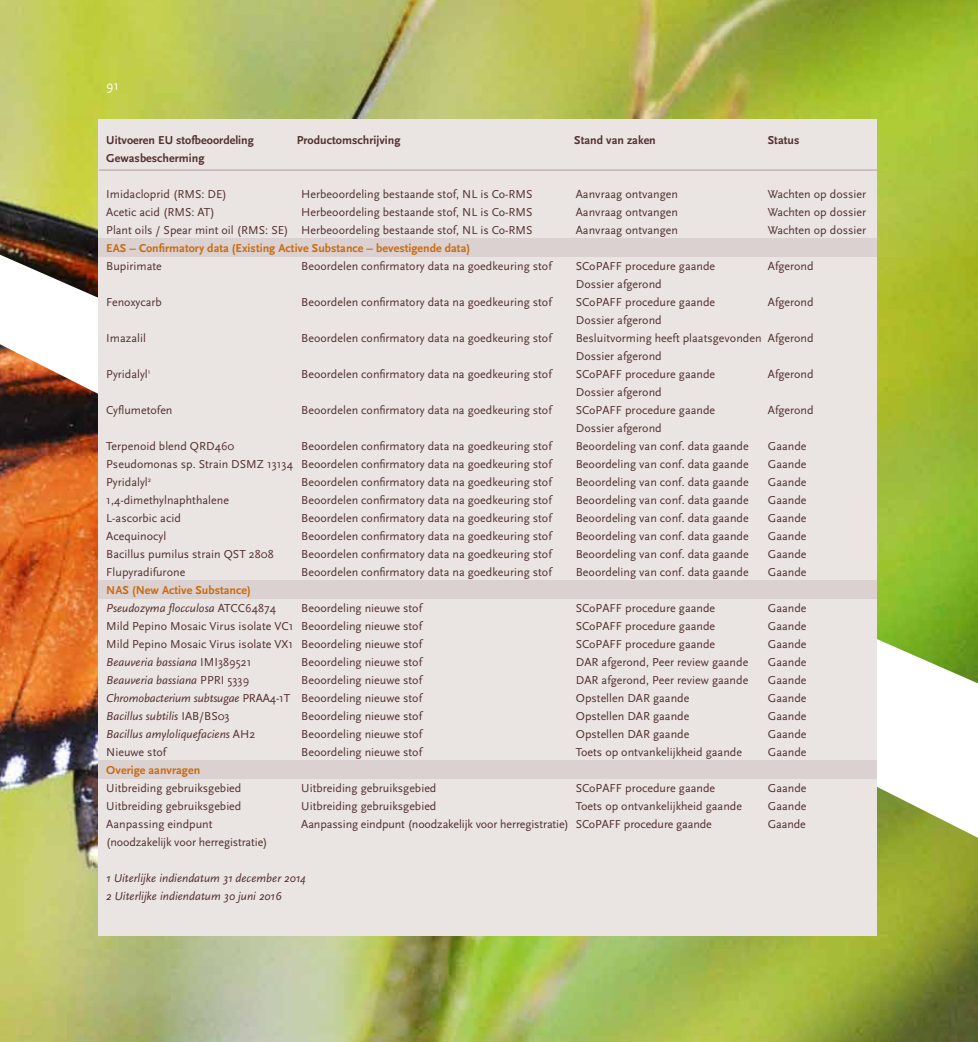
<style>
.page{position:relative;width:978px;height:1042px;background:#fff}
.page>*{position:absolute;margin:0;border:0;box-sizing:border-box;transform-origin:0 0}
.t1{font:13.5px "Scala Sans";color:#fff}
.t2{font:12px/18px "Scala Sans";color:#53302d}
.t3{font:italic 12px/18px "Scala Sans";color:#53302d}
.t4{font:700 12px/18px "Scala Sans";color:#d87412}
.t5{font:700 12px "Scala Sans";color:#53302d}
.s1{font-weight:400;font-style:italic;color:#53302d}
.s2{font-weight:400;color:#53302d}
.s3{font-style:normal}
.s4{font-style:italic}
</style>
<div class="page">
<img style="left:0;top:0;width:978px;height:1042px">
<div style="left:99px;top:119px;width:778px;height:816px;background:#eae4e3"></div>
<div style="left:99px;top:238px;width:778px;height:18px;background:#dad1d0"></div>
<div style="left:99px;top:580px;width:778px;height:18px;background:#dad1d0"></div>
<div style="left:99px;top:760px;width:778px;height:18px;background:#dad1d0"></div>
<hr style="left:99px;top:169px;width:778px;height:2px;background:#d5cac8">
<p class="t1" style="left:106px;top:78px;width:14px">91</p>
<p class="t5" style="left:106px;top:134px;width:149px">Uitvoeren EU stofbeoordeling</p>
<p class="t5" style="left:297px;top:134px;width:105px">Productomschrijving</p>
<p class="t5" style="left:574px;top:134px;width:83px">Stand van zaken</p>
<p class="t5" style="left:768px;top:134px;width:33px">Status</p>
<p class="t5" style="left:106px;top:152px;width:100px">Gewasbescherming</p>
<p class="t2" style="left:106px;top:185px;width:122px">Imidacloprid (RMS: DE)</p>
<p class="t2" style="left:301px;top:185px;width:233px">Herbeoordeling bestaande stof, NL is Co-RMS</p>
<p class="t2" style="left:576px;top:185px;width:104px">Aanvraag ontvangen</p>
<p class="t2" style="left:768px;top:185px;width:100px">Wachten op dossier</p>
<p class="t2" style="left:106px;top:203px;width:110px">Acetic acid (RMS: AT)</p>
<p class="t2" style="left:301px;top:203px;width:233px">Herbeoordeling bestaande stof, NL is Co-RMS</p>
<p class="t2" style="left:576px;top:203px;width:104px">Aanvraag ontvangen</p>
<p class="t2" style="left:768px;top:203px;width:100px">Wachten op dossier</p>
<p class="t2" style="left:106px;top:221px;width:428px">Plant oils / Spear mint oil (RMS: SE) Herbeoordeling bestaande stof, NL is Co-RMS</p>
<p class="t2" style="left:576px;top:221px;width:104px">Aanvraag ontvangen</p>
<p class="t2" style="left:768px;top:221px;width:100px">Wachten op dossier</p>
<p class="t4" style="left:106px;top:239px;width:365px">EAS – Confirmatory data (Existing Active Substance – bevestigende data)</p>
<p class="t2" style="left:106px;top:257px;width:57px">Bupirimate</p>
<p class="t2" style="left:301px;top:257px;width:252px">Beoordelen confirmatory data na goedkeuring stof</p>
<p class="t2" style="left:576px;top:257px;width:141px">SCoPAFF procedure gaande</p>
<p class="t2" style="left:768px;top:257px;width:47px">Afgerond</p>
<p class="t2" style="left:576px;top:275px;width:87px">Dossier afgerond</p>
<p class="t2" style="left:106px;top:293px;width:57px">Fenoxycarb</p>
<p class="t2" style="left:301px;top:293px;width:252px">Beoordelen confirmatory data na goedkeuring stof</p>
<p class="t2" style="left:576px;top:293px;width:141px">SCoPAFF procedure gaande</p>
<p class="t2" style="left:768px;top:293px;width:47px">Afgerond</p>
<p class="t2" style="left:576px;top:311px;width:87px">Dossier afgerond</p>
<p class="t2" style="left:106px;top:329px;width:41px">Imazalil</p>
<p class="t2" style="left:301px;top:329px;width:252px">Beoordelen confirmatory data na goedkeuring stof</p>
<p class="t2" style="left:576px;top:329px;width:239px">Besluitvorming heeft plaatsgevonden Afgerond<br>Dossier afgerond</p>
<p class="t2" style="left:106px;top:365px;width:46px">Pyridalyl<sup>1</sup></p>
<p class="t2" style="left:301px;top:365px;width:252px">Beoordelen confirmatory data na goedkeuring stof</p>
<p class="t2" style="left:576px;top:365px;width:141px">SCoPAFF procedure gaande</p>
<p class="t2" style="left:768px;top:365px;width:47px">Afgerond</p>
<p class="t2" style="left:576px;top:383px;width:87px">Dossier afgerond</p>
<p class="t2" style="left:106px;top:401px;width:68px">Cyflumetofen</p>
<p class="t2" style="left:301px;top:401px;width:252px">Beoordelen confirmatory data na goedkeuring stof</p>
<p class="t2" style="left:576px;top:401px;width:141px">SCoPAFF procedure gaande</p>
<p class="t2" style="left:768px;top:401px;width:47px">Afgerond</p>
<p class="t2" style="left:576px;top:419px;width:87px">Dossier afgerond</p>
<p class="t2" style="left:106px;top:437px;width:130px">Terpenoid blend QRD460</p>
<p class="t2" style="left:301px;top:437px;width:252px">Beoordelen confirmatory data na goedkeuring stof</p>
<p class="t2" style="left:576px;top:437px;width:174px">Beoordeling van conf. data gaande</p>
<p class="t2" style="left:768px;top:437px;width:40px">Gaande</p>
<p class="t2" style="left:106px;top:455px;width:447px">Pseudomonas sp. Strain DSMZ 13134 Beoordelen confirmatory data na goedkeuring stof</p>
<p class="t2" style="left:576px;top:455px;width:174px">Beoordeling van conf. data gaande</p>
<p class="t2" style="left:768px;top:455px;width:40px">Gaande</p>
<p class="t2" style="left:106px;top:473px;width:46px">Pyridalyl<sup>2</sup></p>
<p class="t2" style="left:301px;top:473px;width:252px">Beoordelen confirmatory data na goedkeuring stof</p>
<p class="t2" style="left:576px;top:473px;width:174px">Beoordeling van conf. data gaande</p>
<p class="t2" style="left:768px;top:473px;width:40px">Gaande</p>
<p class="t2" style="left:106px;top:491px;width:124px">1,4-dimethylnaphthalene</p>
<p class="t2" style="left:301px;top:491px;width:252px">Beoordelen confirmatory data na goedkeuring stof</p>
<p class="t2" style="left:576px;top:491px;width:174px">Beoordeling van conf. data gaande</p>
<p class="t2" style="left:768px;top:491px;width:40px">Gaande</p>
<p class="t2" style="left:106px;top:509px;width:76px">L-ascorbic acid</p>
<p class="t2" style="left:301px;top:509px;width:252px">Beoordelen confirmatory data na goedkeuring stof</p>
<p class="t2" style="left:576px;top:509px;width:174px">Beoordeling van conf. data gaande</p>
<p class="t2" style="left:768px;top:509px;width:40px">Gaande</p>
<p class="t2" style="left:106px;top:527px;width:62px">Acequinocyl</p>
<p class="t2" style="left:301px;top:527px;width:252px">Beoordelen confirmatory data na goedkeuring stof</p>
<p class="t2" style="left:576px;top:527px;width:174px">Beoordeling van conf. data gaande</p>
<p class="t2" style="left:768px;top:527px;width:40px">Gaande</p>
<p class="t2" style="left:106px;top:545px;width:169px">Bacillus pumilus strain QST 2808</p>
<p class="t2" style="left:301px;top:545px;width:252px">Beoordelen confirmatory data na goedkeuring stof</p>
<p class="t2" style="left:576px;top:545px;width:174px">Beoordeling van conf. data gaande</p>
<p class="t2" style="left:768px;top:545px;width:40px">Gaande</p>
<p class="t2" style="left:106px;top:563px;width:81px">Flupyradifurone</p>
<p class="t2" style="left:301px;top:563px;width:252px">Beoordelen confirmatory data na goedkeuring stof</p>
<p class="t2" style="left:576px;top:563px;width:174px">Beoordeling van conf. data gaande</p>
<p class="t2" style="left:768px;top:563px;width:40px">Gaande</p>
<p class="t4" style="left:106px;top:581px;width:171px">NAS (New Active Substance)<br><span class="s1">Pseudozyma flocculosa</span> <span class="s2">ATCC64874</span></p>
<p class="t2" style="left:301px;top:599px;width:122px">Beoordeling nieuwe stof</p>
<p class="t2" style="left:576px;top:599px;width:141px">SCoPAFF procedure gaande</p>
<p class="t2" style="left:768px;top:599px;width:40px">Gaande</p>
<p class="t2" style="left:106px;top:617px;width:317px">Mild Pepino Mosaic Virus isolate VC1 Beoordeling nieuwe stof</p>
<p class="t2" style="left:576px;top:617px;width:141px">SCoPAFF procedure gaande</p>
<p class="t2" style="left:768px;top:617px;width:40px">Gaande</p>
<p class="t2" style="left:106px;top:635px;width:317px">Mild Pepino Mosaic Virus isolate VX1 Beoordeling nieuwe stof</p>
<p class="t2" style="left:576px;top:635px;width:141px">SCoPAFF procedure gaande</p>
<p class="t2" style="left:768px;top:635px;width:40px">Gaande</p>
<p class="t3" style="left:106px;top:653px;width:147px">Beauveria bassiana <span class="s3">IMI389521</span></p>
<p class="t2" style="left:301px;top:653px;width:122px">Beoordeling nieuwe stof</p>
<p class="t2" style="left:576px;top:653px;width:174px">DAR afgerond, Peer review gaande</p>
<p class="t2" style="left:768px;top:653px;width:40px">Gaande</p>
<p class="t3" style="left:106px;top:671px;width:144px">Beauveria bassiana <span class="s3">PPRI 5339</span></p>
<p class="t2" style="left:301px;top:671px;width:122px">Beoordeling nieuwe stof</p>
<p class="t2" style="left:576px;top:671px;width:174px">DAR afgerond, Peer review gaande</p>
<p class="t2" style="left:768px;top:671px;width:40px">Gaande</p>
<p class="t2" style="left:106px;top:689px;width:317px"><span class="s4">Chromobacterium subtsugae</span> PRAA4-1T Beoordeling nieuwe stof</p>
<p class="t2" style="left:576px;top:689px;width:115px">Opstellen DAR gaande</p>
<p class="t2" style="left:768px;top:689px;width:40px">Gaande</p>
<p class="t3" style="left:106px;top:707px;width:125px">Bacillus subtilis <span class="s3">IAB/BS03</span></p>
<p class="t2" style="left:301px;top:707px;width:122px">Beoordeling nieuwe stof</p>
<p class="t2" style="left:576px;top:707px;width:115px">Opstellen DAR gaande</p>
<p class="t2" style="left:768px;top:707px;width:40px">Gaande</p>
<p class="t3" style="left:106px;top:725px;width:151px">Bacillus amyloliquefaciens <span class="s3">AH2</span></p>
<p class="t2" style="left:301px;top:725px;width:122px">Beoordeling nieuwe stof</p>
<p class="t2" style="left:576px;top:725px;width:115px">Opstellen DAR gaande</p>
<p class="t2" style="left:768px;top:725px;width:40px">Gaande</p>
<p class="t2" style="left:106px;top:743px;width:61px">Nieuwe stof</p>
<p class="t2" style="left:301px;top:743px;width:122px">Beoordeling nieuwe stof</p>
<p class="t2" style="left:576px;top:743px;width:168px">Toets op ontvankelijkheid gaande</p>
<p class="t2" style="left:768px;top:743px;width:40px">Gaande</p>
<p class="t4" style="left:106px;top:761px;width:95px">Overige aanvragen</p>
<p class="t2" style="left:106px;top:779px;width:137px">Uitbreiding gebruiksgebied</p>
<p class="t2" style="left:301px;top:779px;width:137px">Uitbreiding gebruiksgebied</p>
<p class="t2" style="left:576px;top:779px;width:141px">SCoPAFF procedure gaande</p>
<p class="t2" style="left:768px;top:779px;width:40px">Gaande</p>
<p class="t2" style="left:106px;top:797px;width:137px">Uitbreiding gebruiksgebied</p>
<p class="t2" style="left:301px;top:797px;width:137px">Uitbreiding gebruiksgebied</p>
<p class="t2" style="left:576px;top:797px;width:168px">Toets op ontvankelijkheid gaande</p>
<p class="t2" style="left:768px;top:797px;width:40px">Gaande</p>
<p class="t2" style="left:106px;top:815px;width:108px">Aanpassing eindpunt</p>
<p class="t2" style="left:301px;top:815px;width:412px">Aanpassing eindpunt (noodzakelijk voor herregistratie) SCoPAFF procedure gaande</p>
<p class="t2" style="left:768px;top:815px;width:39px">Gaande</p>
<p class="t2" style="left:106px;top:833px;width:163px">(noodzakelijk voor herregistratie)</p>
<p class="t3" style="left:106px;top:869px;width:201px">1 Uiterlijke indiendatum 31 december 2014<br>2 Uiterlijke indiendatum 30 juni 2016</p>
</div>
